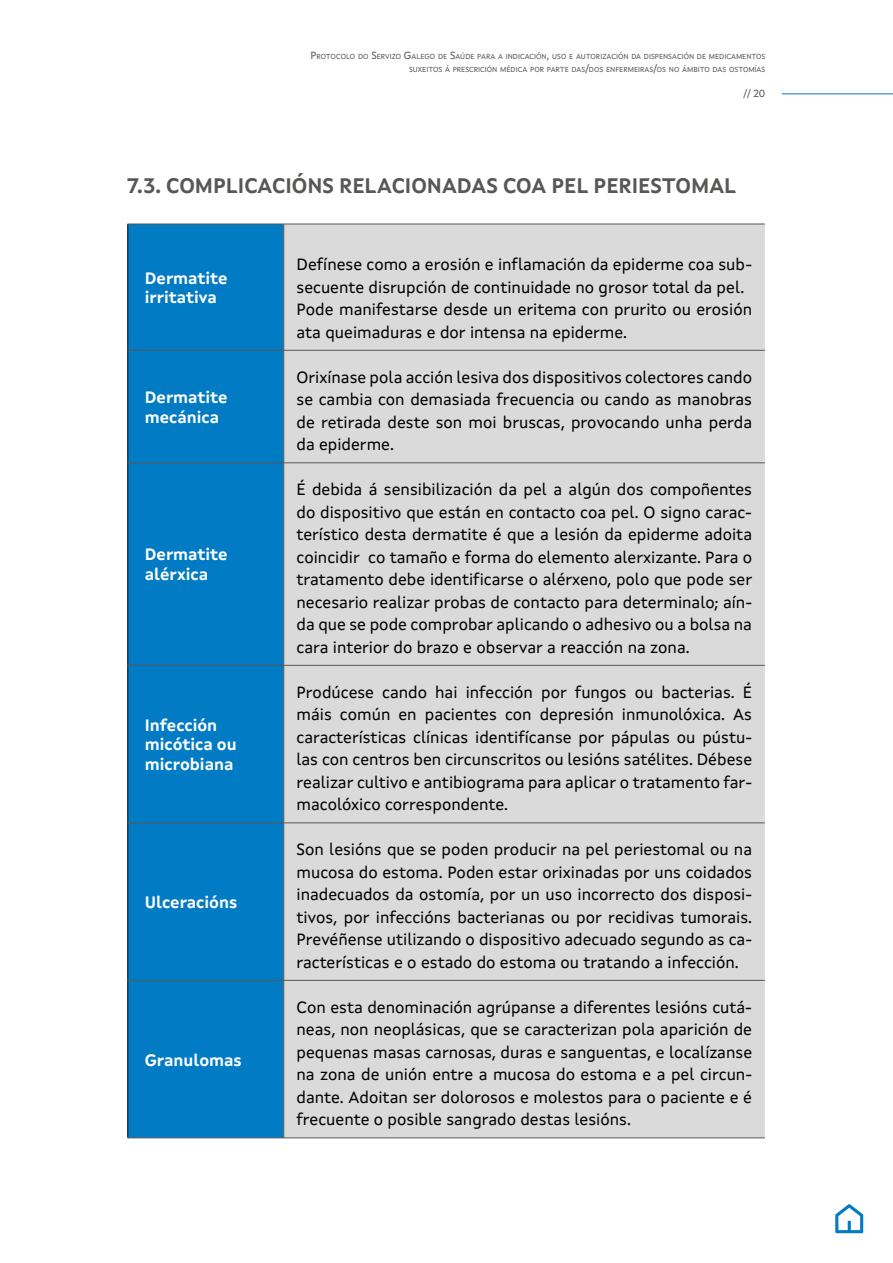
<style>
.page{position:relative;width:893px;height:1263px;background:#fff}
.page>*{position:absolute;margin:0;border:0;box-sizing:border-box;transform-origin:0 0}
.t1{font:700 21px "Xunta Sans";color:#575756}
.t2{font:16.5px/22.5px "Xunta Sans";color:#000;text-align:justify}
.t3{font:700 16.5px/19.8px "Xunta Sans";color:#fff}
.t4{font:10.5px "Xunta Sans";color:#575756}
.t5{font:7.35px/12.6px "Xunta Sans";color:#575756;text-align:right}
.s1{font-size:10.5px}
</style>
<div class="page">
<hr style="left:782px;top:93px;width:111px;height:1px;background:#007bc4">
<svg style="left:835px;top:1204px;width:28px;height:29px"></svg>
<div style="left:128px;top:225px;width:155px;height:913px;background:#007bc4"></div>
<div style="left:284px;top:225px;width:481px;height:913px;background:#dadada"></div>
<hr style="left:127px;top:224px;width:1px;height:126px;background:#000">
<hr style="left:127px;top:350px;width:1px;height:113px;background:#000">
<hr style="left:127px;top:463px;width:1px;height:202px;background:#000">
<hr style="left:127px;top:665px;width:1px;height:158px;background:#000">
<hr style="left:127px;top:823px;width:1px;height:157px;background:#000">
<hr style="left:127px;top:980px;width:1px;height:158px;background:#000">
<hr style="left:128px;top:224px;width:156px;height:1px;background:#575756">
<hr style="left:284px;top:224px;width:481px;height:1px;background:#575756">
<hr style="left:283px;top:224px;width:1px;height:126px;background:#575756">
<hr style="left:128px;top:350px;width:156px;height:1px;background:#575756">
<hr style="left:284px;top:350px;width:481px;height:1px;background:#575756">
<hr style="left:283px;top:350px;width:1px;height:113px;background:#575756">
<hr style="left:128px;top:463px;width:156px;height:1px;background:#575756">
<hr style="left:284px;top:463px;width:481px;height:1px;background:#575756">
<hr style="left:283px;top:463px;width:1px;height:202px;background:#575756">
<hr style="left:128px;top:665px;width:156px;height:1px;background:#575756">
<hr style="left:284px;top:665px;width:481px;height:1px;background:#575756">
<hr style="left:283px;top:665px;width:1px;height:158px;background:#575756">
<hr style="left:128px;top:823px;width:156px;height:1px;background:#575756">
<hr style="left:284px;top:823px;width:481px;height:1px;background:#575756">
<hr style="left:283px;top:823px;width:1px;height:157px;background:#575756">
<hr style="left:128px;top:980px;width:156px;height:1px;background:#575756">
<hr style="left:284px;top:980px;width:481px;height:1px;background:#575756">
<hr style="left:283px;top:980px;width:1px;height:158px;background:#575756">
<hr style="left:128px;top:1138px;width:156px;height:1px;background:#575756">
<hr style="left:284px;top:1138px;width:481px;height:1px;background:#575756">
<p class="t5" style="left:311px;top:50px;width:456px"><span class="s1">P</span>ROTOCOLO DO <span class="s1">S</span>ERVIZO <span class="s1">G</span>ALEGO DE <span class="s1">S</span>AÚDE PARA A INDICACIÓN<span class="s1">,</span> USO E AUTORIZACIÓN DA DISPENSACIÓN DE MEDICAMENTOS<br>SUXEITOS Á PRESCRICIÓN MÉDICA POR PARTE DAS<span class="s1">/</span>DOS ENFERMEIRAS<span class="s1">/</span>OS NO ÁMBITO DAS OSTOMÍAS</p>
<p class="t4" style="left:743px;top:87px;width:23px">// 20</p>
<p class="t1" style="left:128px;top:173px;width:610px">7.3. COMPLICACIÓNS RELACIONADAS COA PEL PERIESTOMAL</p>
<p class="t3" style="left:145px;top:268px;width:84px">Dermatite irritativa</p>
<p class="t3" style="left:145px;top:387px;width:84px">Dermatite mecánica</p>
<p class="t3" style="left:145px;top:545px;width:84px">Dermatite alérxica</p>
<p class="t3" style="left:145px;top:715px;width:93px">Infección micótica ou microbiana</p>
<p class="t3" style="left:145px;top:892px;width:94px">Ulceracións</p>
<p class="t3" style="left:145px;top:1050px;width:99px">Granulomas</p>
<p class="t2" style="left:296px;top:253px;width:457px;text-align:left">Defínese como a erosión e inflamación da epiderme coa sub&shy;secuente disrupción de continuidade no grosor total da pel.<br>Pode manifestarse desde un eritema con prurito ou erosión ata queimaduras e dor intensa na epiderme.</p>
<p class="t2" style="left:296px;top:365px;width:457px">Orixínase pola acción lesiva dos dispositivos colectores cando se cambia con demasiada frecuencia ou cando as manobras de retirada deste son moi bruscas, provocando unha perda da epiderme.</p>
<p class="t2" style="left:296px;top:478px;width:457px">É debida á sensibilización da pel a algún dos compoñentes do dispositivo que están en contacto coa pel. O signo carac&shy;terístico desta dermatite é que a lesión da epiderme adoita coincidir co tamaño e forma do elemento alerxizante. Para o tratamento debe identificarse o alérxeno, polo que pode ser necesario realizar probas de contacto para determinalo; aín&shy;da que se pode comprobar aplicando o adhesivo ou a bolsa na cara interior do brazo e observar a reacción na zona.</p>
<p class="t2" style="left:296px;top:680px;width:457px">Prodúcese cando hai infección por fungos ou bacterias. É máis común en pacientes con depresión inmunolóxica. As características clínicas identifícanse por pápulas ou pústu&shy;las con centros ben circunscritos ou lesións satélites. Débese realizar cultivo e antibiograma para aplicar o tratamento far&shy;macolóxico correspondente.</p>
<p class="t2" style="left:296px;top:838px;width:457px">Son lesións que se poden producir na pel periestomal ou na mucosa do estoma. Poden estar orixinadas por uns coidados inadecuados da ostomía, por un uso incorrecto dos disposi&shy;tivos, por infeccións bacterianas ou por recidivas tumorais.<br>Prevéñense utilizando o dispositivo adecuado segundo as ca&shy;racterísticas e o estado do estoma ou tratando a infección.</p>
<p class="t2" style="left:296px;top:995px;width:457px">Con esta denominación agrúpanse a diferentes lesións cutá&shy;neas, non neoplásicas, que se caracterizan pola aparición de pequenas masas carnosas, duras e sanguentas, e localízanse na zona de unión entre a mucosa do estoma e a pel circun&shy;dante. Adoitan ser dolorosos e molestos para o paciente e é frecuente o posible sangrado destas lesións.</p>
</div>
